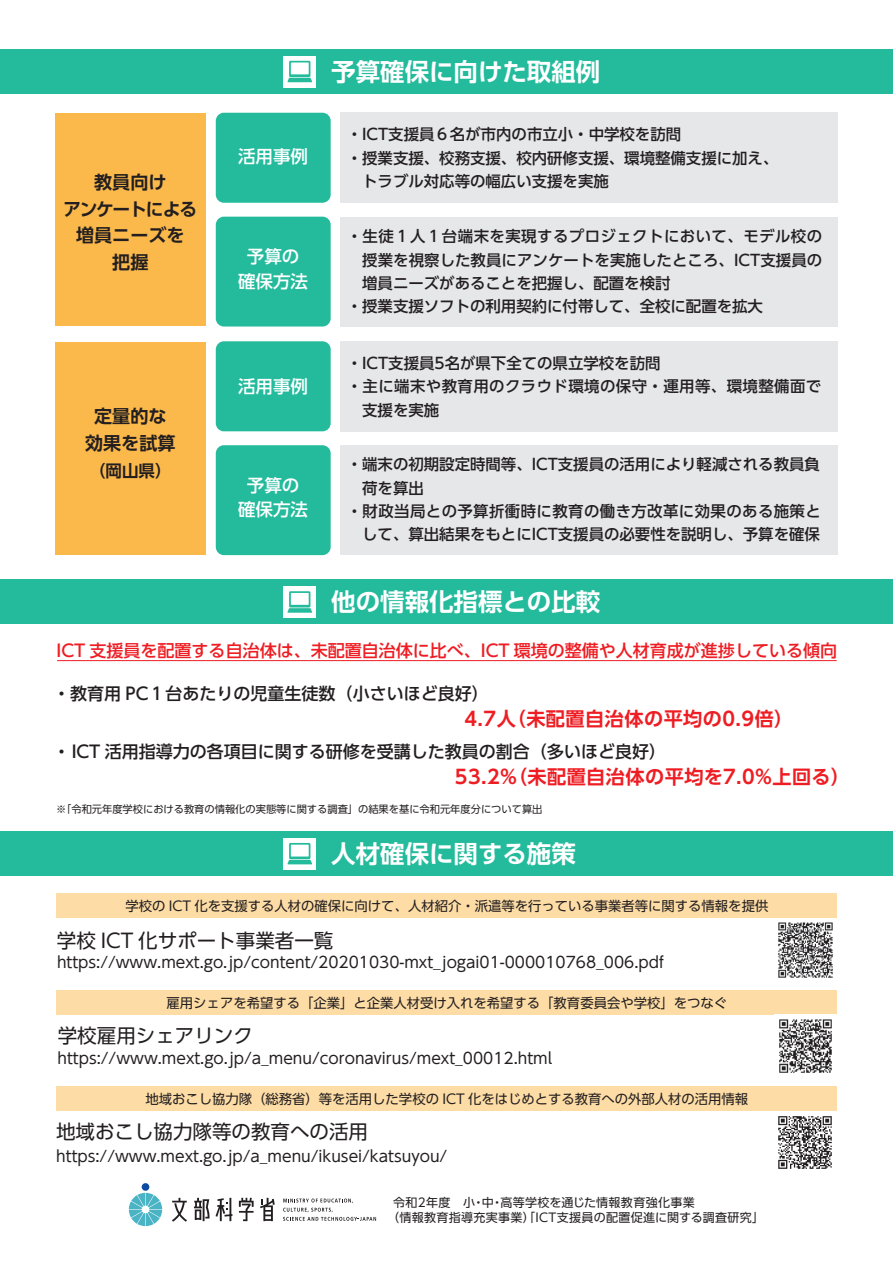
<style>
.page{position:relative;width:893px;height:1263px;background:#fff}
.page>*{position:absolute;margin:0;border:0;box-sizing:border-box;transform-origin:0 0}
.t1{font:700 24.45px "UD Shin Go Pro De";color:#fff}
.t2{font:19.5px "UD Shin Go Pro";color:#231f20}
.t3{font:700 19.2px "UD Shin Go Pro De";letter-spacing:.025em;color:#ee1d23}
.t4{font:700 18px/26.5px "UD Shin Go Pro De";color:#231f20;text-align:center}
.t5{font:500 17.55px/24.8px "UD Shin Go Pro";color:#fff;text-align:center}
.t6{font:500 16.95px "UD Shin Go Pro";color:#231f20}
.t7{font:500 16.95px "UD Shin Go Pro";color:#ee1d23}
.t8{font:700 16.5px "UD Shin Go Pro De";color:#231f20}
.t9{font:500 15.45px/23.4px "UD Shin Go Pro";color:#231f20}
.t10{font:15.45px "UD Shin Go Pro";color:#231f20}
.t11{font:500 15.45px "UD Shin Go Pro";letter-spacing:.025em;color:#231f20}
.t12{font:500 15.45px "UD Shin Go Pro";letter-spacing:.03em;color:#231f20}
.t13{font:13.35px "UD Shin Go Pro";color:#231f20}
.t14{font:12px/14.9px "UD Shin Go Pro";letter-spacing:.025em;color:#231f20}
.t15{font:10.2px "UD Shin Go Pro";color:#231f20}
</style>
<div class="page">
<div style="left:216px;top:113px;width:115px;height:90px;background:#24bb9d;border-radius:8px"></div>
<div style="left:216px;top:217px;width:115px;height:109px;background:#24bb9d;border-radius:8px"></div>
<div style="left:340px;top:113px;width:498px;height:90px;background:#e6e7e9"></div>
<div style="left:340px;top:217px;width:498px;height:109px;background:#e6e7e9"></div>
<div style="left:55px;top:113px;width:151px;height:213px;background:#fcb94b"></div>
<div style="left:216px;top:341px;width:115px;height:90px;background:#24bb9d;border-radius:8px"></div>
<div style="left:216px;top:445px;width:115px;height:110px;background:#24bb9d;border-radius:8px"></div>
<div style="left:340px;top:341px;width:498px;height:90px;background:#e6e7e9"></div>
<div style="left:340px;top:445px;width:498px;height:110px;background:#e6e7e9"></div>
<div style="left:55px;top:342px;width:151px;height:213px;background:#fcb94b"></div>
<div style="left:0;top:49px;width:893px;height:45px;background:#24bb9d"></div>
<div style="left:283px;top:56px;width:33px;height:31px;background:#fff"></div>
<svg style="left:287px;top:61px;width:25px;height:21px"></svg>
<div style="left:0;top:580px;width:893px;height:44px;background:#24bb9d"></div>
<div style="left:283px;top:586px;width:33px;height:32px;background:#fff"></div>
<svg style="left:287px;top:591px;width:25px;height:22px"></svg>
<div style="left:0;top:831px;width:893px;height:45px;background:#24bb9d"></div>
<div style="left:283px;top:838px;width:33px;height:31px;background:#fff"></div>
<svg style="left:287px;top:843px;width:25px;height:21px"></svg>
<div style="left:57px;top:894px;width:780px;height:24px;background:#fddca5"></div>
<div style="left:57px;top:990px;width:780px;height:24px;background:#fddca5"></div>
<div style="left:57px;top:1086px;width:780px;height:25px;background:#fddca5"></div>
<hr style="left:57px;top:660px;width:780px;height:1px;background:#ee1d23">
<svg style="left:194px;top:1198px;width:16px;height:23px"></svg>
<svg style="left:260px;top:1198px;width:15px;height:23px"></svg>
<svg style="left:239px;top:1198px;width:15px;height:23px"></svg>
<svg style="left:172px;top:1198px;width:15px;height:24px"></svg>
<svg style="left:216px;top:1198px;width:17px;height:23px"></svg>
<svg style="left:129px;top:1193px;width:33px;height:33px"></svg>
<div style="left:142px;top:1183px;width:7px;height:8px;background:#0d4da1;border-radius:50%"></div>
<svg style="left:283px;top:1198px;width:93px;height:23px"></svg>
<img style="left:779px;top:1019px;width:53px;height:54px">
<img style="left:778px;top:922px;width:55px;height:56px">
<img style="left:778px;top:1116px;width:54px;height:53px">
<p class="t4" style="left:63px;top:168px;width:135px">教員向け<br>アンケートによる増員ニーズを<br>把握</p>
<p class="t4" style="left:85px;top:403px;width:92px">定量的な効果を試算</p>
<p class="t8" style="left:89px;top:457px;width:84px">（岡山県）</p>
<p class="t5" style="left:238px;top:143px;width:72px">活用事例</p>
<p class="t5" style="left:238px;top:243px;width:72px">予算の確保方法</p>
<p class="t5" style="left:238px;top:373px;width:72px">活用事例</p>
<p class="t5" style="left:238px;top:472px;width:72px">予算の確保方法</p>
<h1 class="t1" style="left:331px;top:52px;width:270px">予算確保に向けた取組例</h1>
<p class="t9" style="left:347px;top:122px;width:433px">・ICT支援員６名が市内の市立小・中学校を訪問<br>・授業支援、校務支援、校内研修支援、環境整備支援に加え、　トラブル対応等の幅広い支援を実施</p>
<p class="t12" style="left:347px;top:224px;width:477px">・生徒１人１台端末を実現するプロジェクトにおいて、モデル校の</p>
<p class="t9" style="left:362px;top:248px;width:462px">授業を視察した教員にアンケートを実施したところ、ICT支援員の</p>
<p class="t9" style="left:362px;top:271px;width:310px">増員ニーズがあることを把握し、配置を検討</p>
<p class="t9" style="left:347px;top:294px;width:418px">・授業支援ソフトの利用契約に付帯して、全校に配置を拡大</p>
<p class="t9" style="left:347px;top:351px;width:315px">・ICT支援員5名が県下全ての県立学校を訪問</p>
<p class="t11" style="left:347px;top:374px;width:476px">・主に端末や教育用のクラウド環境の保守・運用等、環境整備面で</p>
<p class="t9" style="left:362px;top:397px;width:79px">支援を実施</p>
<p class="t9" style="left:347px;top:452px;width:475px">・端末の初期設定時間等、ICT支援員の活用により軽減される教員負</p>
<p class="t9" style="left:362px;top:476px;width:63px">荷を算出</p>
<p class="t11" style="left:347px;top:499px;width:476px">・財政当局との予算折衝時に教育の働き方改革に効果のある施策と</p>
<p class="t9" style="left:362px;top:522px;width:459px">して、算出結果をもとにICT支援員の必要性を説明し、予算を確保</p>
<h1 class="t1" style="left:331px;top:582px;width:270px">他の情報化指標との比較</h1>
<p class="t7" style="left:57px;top:637px;width:782px">ICT 支援員を配置する自治体は、未配置自治体に比べ、ICT 環境の整備や人材育成が進捗している傾向</p>
<p class="t6" style="left:53px;top:680px;width:437px">・教育用 PC１台あたりの児童生徒数（小さいほど良好）</p>
<p class="t3" style="left:464px;top:703px;width:330px">4.7人（未配置自治体の平均の0.9倍）</p>
<p class="t3" style="left:455px;top:761px;width:396px">53.2%（未配置自治体の平均を7.0%上回る）</p>
<p class="t15" style="left:56px;top:801px;width:488px">※「令和元年度学校における教育の情報化の実態等に関する調査」の結果を基に令和元年度分について算出</p>
<p class="t6" style="left:53px;top:738px;width:614px">・ ICT 活用指導力の各項目に関する研修を受講した教員の割合（多いほど良好）</p>
<h1 class="t1" style="left:331px;top:834px;width:246px">人材確保に関する施策</h1>
<p class="t13" style="left:125px;top:895px;width:644px">学校の ICT 化を支援する人材の確保に向けて、人材紹介・派遣等を行っている事業者等に関する情報を提供</p>
<p class="t2" style="left:57px;top:925px;width:278px">学校 ICT 化サポート事業者一覧</p>
<p class="t10" style="left:57px;top:949px;width:608px">https://www.mext.go.jp/content/20201030-mxt_jogai01-000010768_006.pdf</p>
<p class="t13" style="left:167px;top:992px;width:562px">雇用シェアを希望する「企業」と企業人材受け入れを希望する「教育委員会や学校」をつなぐ</p>
<p class="t2" style="left:58px;top:1019px;width:197px">学校雇用シェアリンク</p>
<p class="t10" style="left:58px;top:1045px;width:496px">https://www.mext.go.jp/a_menu/coronavirus/mext_00012.html</p>
<p class="t13" style="left:145px;top:1088px;width:604px">地域おこし協力隊（総務省）等を活用した学校の ICT 化をはじめとする教育への外部人材の活用情報</p>
<p class="t2" style="left:56px;top:1115px;width:314px">地域おこし協力隊等の教育への活用</p>
<p class="t10" style="left:56px;top:1143px;width:393px">https://www.mext.go.jp/a_menu/ikusei/katsuyou/</p>
<p class="t14" style="left:387px;top:1195px;width:378px;text-indent:6px">令和2年度　小・中・高等学校を通じた情報教育強化事業<br>（情報教育指導充実事業）「ICT支援員の配置促進に関する調査研究」</p>
</div>
